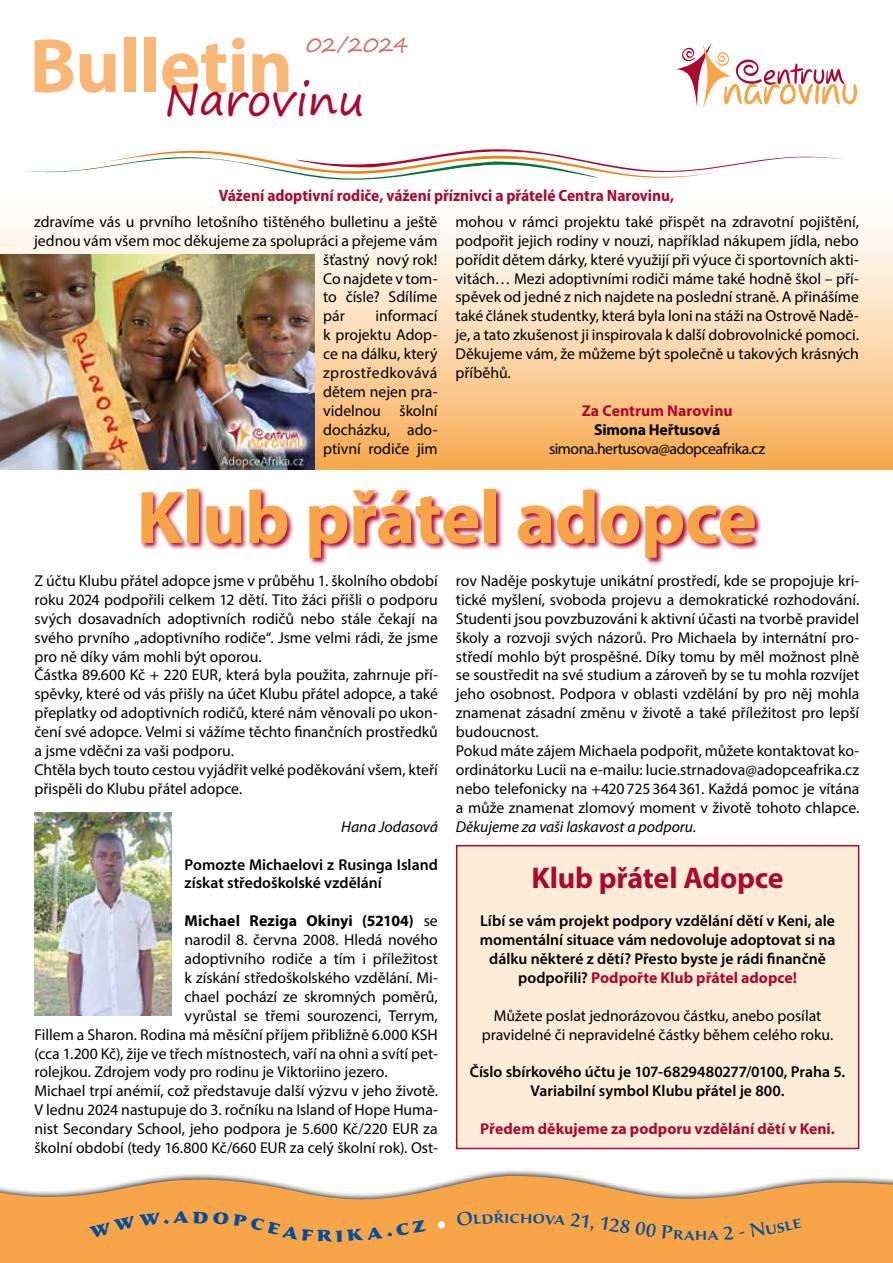
<style>
.page{position:relative;width:893px;height:1263px;background:#fff}
.page>*{position:absolute;margin:0;border:0;box-sizing:border-box;transform-origin:0 0}
.t1{font:700 77.25px "Myriad Pro";letter-spacing:-.01em;color:#f8b677}
.t2{font:700 75px "Myriad Pro";letter-spacing:-.01em;color:#f7a548}
.t3{font:43.95px "Segoe Print";color:#aa0a2f}
.t4{font:700 30px "Myriad Pro";letter-spacing:-.01em;color:#aa0a2f}
.t5{font:21px "Segoe Print";letter-spacing:-.01em;color:#cd7271}
.t6{font:500 19.5px "Sava Pro";color:#004f9f}
.t7{font:700 semi-condensed 16.5px "Myriad Pro";letter-spacing:-.005em;color:#aa0a2f}
.t8{font:15.75px/18.9px "Myriad Pro";color:#000;text-align:justify}
.t9{font:600 15.75px/18.9px "Myriad Pro";color:#000;text-align:center}
.t10{font:700 15.75px "Myriad Pro";color:#aa0a2f}
.t11{font:italic 15.75px "Myriad Pro";letter-spacing:-.005em;color:#000}
.t12{font:700 15.75px "Myriad Pro";color:#000}
.t13{font:15.75px "Myriad Pro";letter-spacing:-.03em;color:#000}
.s1{font-weight:400}
.s2{font-weight:700;color:#aa0a2f}
</style>
<div class="page">
<div style="left:0;top:187px;width:893px;height:283px;background:linear-gradient(to bottom,#fff,#f7ae58)"></div>
<svg style="left:676px;top:43px;width:181px;height:65px"></svg>
<svg style="left:0;top:1170px;width:893px;height:93px;fill:#f7a548"></svg>
<div style="left:438px;top:1221px;width:7px;height:7px;background:#fff;border-radius:50%"></div>
<svg style="left:25px;top:149px;width:818px;height:31px"></svg>
<img style="left:0;top:254px;width:315px;height:216px">
<img style="left:34px;top:812px;width:138px;height:203px">
<svg style="left:140px;top:488px;width:622px;height:77px"></svg>
<div style="left:457px;top:846px;width:402px;height:302px;background:#feecd9"></div>
<div style="left:456px;top:845px;width:403px;height:304px;border:2px solid #aa0a2f"></div>
<div style="left:89px;top:1211px;width:337px;height:31px;background:#f7a548"></div>
<svg style="left:456px;top:1210px;width:48px;height:16px"></svg>
<div style="left:510px;top:1213px;width:83px;height:19px;background:#f7a548"></div>
<div style="left:600px;top:1216px;width:95px;height:24px;background:#f7a548"></div>
<div style="left:707px;top:1219px;width:95px;height:21px;background:#f7a548"></div>
<h3 class="t5" style="left:306px;top:26px;width:103px">02/2024</h3>
<h1 class="t1" style="left:30px;top:16px;width:265px">Bulletin</h1>
<h3 class="t3" style="left:165px;top:60px;width:202px">Narovinu</h3>
<p class="t7" style="left:219px;top:186px;width:457px">Vážení adoptivní rodiče, vážení příznivci a přátelé Centra Narovinu,</p>
<p class="t8" style="left:34px;top:212px;width:405px">zdravíme vás u prvního letošního tištěného bulletinu a ještě</p>
<p class="t8" style="left:34px;top:231px;width:405px">jednou vám všem moc děkujeme za spolupráci a přejeme vám</p>
<p class="t8" style="left:323px;top:250px;width:116px">šťastný nový rok!</p>
<p class="t8" style="left:323px;top:269px;width:116px">Co najdete v tom-</p>
<p class="t8" style="left:323px;top:287px;width:116px">to čísle? Sdílíme</p>
<p class="t8" style="left:323px;top:306px;width:23px">pár</p>
<p class="t8" style="left:323px;top:306px;width:116px;text-indent:52px">informací k projektu Adop&shy;ce na dálku, který zprostředkovává dětem nejen pra&shy;videlnou školní docházku, ado&shy;ptivní rodiče jim</p>
<p class="t8" style="left:455px;top:212px;width:405px">mohou v rámci projektu také přispět na zdravotní pojištění, podpořit jejich rodiny v nouzi, například nákupem jídla, nebo pořídit dětem dárky, které využijí při výuce či sportovních akti&shy;vitách… Mezi adoptivními rodiči máme také hodně škol – pří&shy;spěvek od jedné z nich najdete na poslední straně. A přinášíme také článek studentky, která byla loni na stáži na Ostrově Nadě&shy;je, a tato zkušenost ji inspirovala k další dobrovolnické pomoci.<br>Děkujeme vám, že můžeme být společně u takových krásných příběhů.</p>
<p class="t10" style="left:582px;top:400px;width:153px">Za Centrum Narovinu</p>
<p class="t12" style="left:594px;top:419px;width:128px">Simona Heřtusová</p>
<p class="t13" style="left:549px;top:439px;width:218px">simona.hertusova@adopceafrika.cz</p>
<h2 class="t2" style="left:137px;top:469px;width:622px">Klub přátel adopce</h2>
<p class="t8" style="left:34px;top:571px;width:405px;text-align:left">Z účtu Klubu přátel adopce jsme v průběhu 1. školního období roku 2024 podpořili celkem 12 dětí. Tito žáci přišli o podporu svých dosavadních adoptivních rodičů nebo stále čekají na svého prvního „adoptivního rodiče“. Jsme velmi rádi, že jsme pro ně díky vám mohli být oporou.<br>Částka 89.600 Kč + 220 EUR, která byla použita, zahrnuje pří&shy;spěvky, které od vás přišly na účet Klubu přátel adopce, a také přeplatky od adoptivních rodičů, které nám věnovali po ukon&shy;čení své adopce. Velmi si vážíme těchto finančních prostředků a jsme vděčni za vaši podporu.<br>Chtěla bych touto cestou vyjádřit velké poděkování všem, kteří přispěli do Klubu přátel adopce.</p>
<p class="t11" style="left:341px;top:817px;width:98px">Hana Jodasová</p>
<p class="t9" style="left:185px;top:854px;width:255px;text-align:left">Pomozte Michaelovi z Rusinga Island získat středoškolské vzdělání</p>
<p class="t12" style="left:185px;top:911px;width:255px">Michael Reziga Okinyi (52104) <span class="s1">se</span></p>
<p class="t8" style="left:185px;top:930px;width:255px">narodil 8. června 2008. Hledá nového</p>
<p class="t8" style="left:185px;top:949px;width:255px">adoptivního rodiče a tím i příležitost</p>
<p class="t8" style="left:185px;top:968px;width:255px">k získání středoškolského vzdělání. Mi-</p>
<p class="t8" style="left:185px;top:987px;width:255px">chael pochází ze skromných poměrů,</p>
<p class="t8" style="left:185px;top:1006px;width:255px">vyrůstal se třemi sourozenci, Terrym,</p>
<p class="t8" style="left:34px;top:1025px;width:405px">Fillem a Sharon. Rodina má měsíční příjem přibližně 6.000 KSH</p>
<p class="t8" style="left:34px;top:1043px;width:405px">(cca 1.200 Kč), žije ve třech místnostech, vaří na ohni a svítí pet-</p>
<p class="t8" style="left:34px;top:1062px;width:355px">rolejkou. Zdrojem vody pro rodinu je Viktoriino jezero.</p>
<p class="t8" style="left:34px;top:1081px;width:405px">Michael trpí anémií, což představuje další výzvu v jeho životě.</p>
<p class="t8" style="left:34px;top:1100px;width:405px">V lednu 2024 nastupuje do 3. ročníku na Island of Hope Huma-</p>
<p class="t8" style="left:34px;top:1119px;width:405px">nist Secondary School, jeho podpora je 5.600 Kč/220 EUR za</p>
<p class="t8" style="left:34px;top:1138px;width:405px">školní období (tedy 16.800 Kč/660 EUR za celý školní rok). Ost-</p>
<p class="t8" style="left:456px;top:571px;width:405px;text-align:left">rov Naděje poskytuje unikátní prostředí, kde se propojuje kri&shy;tické myšlení, svoboda projevu a demokratické rozhodování.<br>Studenti jsou povzbuzováni k aktivní účasti na tvorbě pravidel školy a rozvoji svých názorů. Pro Michaela by internátní pro&shy;středí mohlo být prospěšné. Díky tomu by měl možnost plně se soustředit na své studium a zároveň by se tu mohla rozvíjet jeho osobnost. Podpora v oblasti vzdělání by pro něj mohla znamenat zásadní změnu v životě a také příležitost pro lepší budoucnost.<br>Pokud máte zájem Michaela podpořit, můžete kontaktovat ko&shy;ordinátorku Lucii na e-mailu: lucie.strnadova@adopceafrika.cz nebo telefonicky na +420725364361. Každá pomoc je vítána a může znamenat zlomový moment v životě tohoto chlapce.</p>
<p class="t11" style="left:456px;top:817px;width:242px">Děkujeme za vaši laskavost a podporu.</p>
<h3 class="t4" style="left:531px;top:859px;width:254px">Klub přátel Adopce</h3>
<p class="t9" style="left:480px;top:911px;width:357px">Líbí se vám projekt podpory vzdělání dětí v Keni, ale momentální situace vám nedovoluje adoptovat si na dálku některé z dětí? Přesto byste je rádi finančně podpořili? <span class="s2">Podpořte Klub přátel adopce!</span></p>
<p class="t8" style="left:482px;top:1006px;width:353px;text-align:center">Můžete poslat jednorázovou částku, anebo posílat pravidelné či nepravidelné částky během celého roku.</p>
<p class="t9" style="left:470px;top:1062px;width:377px">Číslo sbírkového účtu je 107-6829480277/0100, Praha 5.<br>Variabilní symbol Klubu přátel je 800.</p>
<p class="t10" style="left:480px;top:1118px;width:356px">Předem děkujeme za podporu vzdělání dětí v Keni.</p>
<p class="t6" style="left:504px;top:1203px;width:7px">i</p>
<p class="t6" style="left:695px;top:1221px;width:14px">h</p>
</div>
